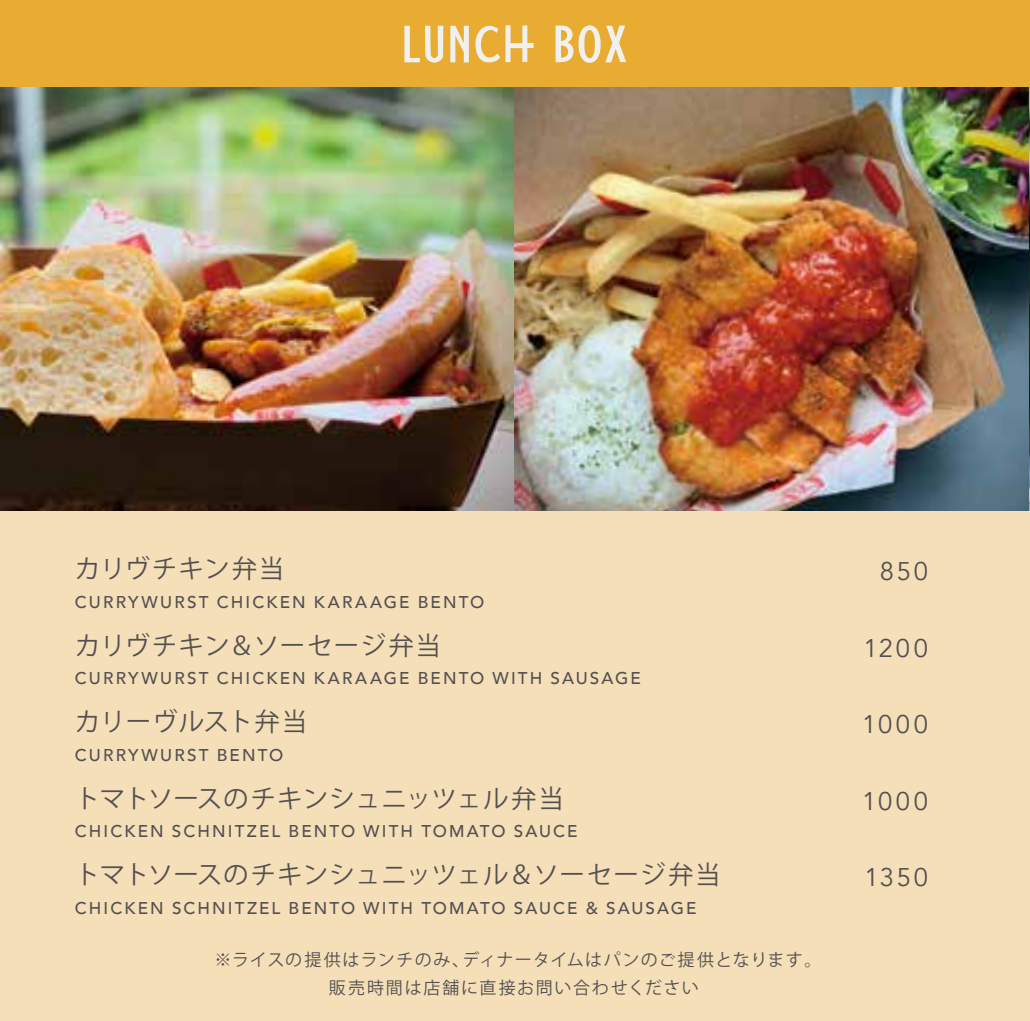
<style>
.page{position:relative;width:1030px;height:1021px;background:#fff}
.page>*{position:absolute;margin:0;border:0;box-sizing:border-box;transform-origin:0 0}
.t1{font:25.5px "Koz Go Pr 6 N";letter-spacing:.025em;color:#545050}
.t2{font:25.5px "Koz Go Pr 6 N";letter-spacing:.005em;color:#545050}
.t3{font:25.5px "Avenir";letter-spacing:.11em;color:#545050}
.t4{font:500 17.1px "Avenir";letter-spacing:.125em;color:#545050}
.t5{font:17.1px "Koz Go Pr 6 N";letter-spacing:.08em;color:#545050}
.t6{font:17.1px "Koz Go Pr 6 N";letter-spacing:.1em;color:#545050}
</style>
<div class="page">
<div style="left:0;top:487px;width:1029px;height:533px;background:#f4dfb9"></div>
<hr style="left:1029px;top:0;width:1px;height:1020px;background:#7db3b3">
<hr style="left:0;top:510px;width:1px;height:510px;background:#c9a063">
<div style="left:0;top:0;width:1029px;height:442px;background:#e9ac33"></div>
<svg style="left:404px;top:26px;width:39px;height:37px"></svg>
<svg style="left:450px;top:26px;width:18px;height:36px"></svg>
<svg style="left:475px;top:25px;width:58px;height:37px"></svg>
<svg style="left:555px;top:25px;width:71px;height:38px"></svg>
<img style="left:0;top:87px;width:1030px;height:423px">
<h1 class="t1" style="left:75px;top:554px;width:211px">カリヴチキン弁当</h1>
<p class="t4" style="left:75px;top:587px;width:411px">CURRYWURST CHICKEN KARAAGE BENTO</p>
<h1 class="t1" style="left:75px;top:631px;width:367px">カリヴチキン＆ソーセージ弁当</h1>
<p class="t4" style="left:75px;top:663px;width:567px">CURRYWURST CHICKEN KARAAGE BENTO WITH SAUSAGE</p>
<h1 class="t1" style="left:75px;top:707px;width:234px">カリーヴルスト弁当</h1>
<p class="t4" style="left:75px;top:739px;width:210px">CURRYWURST BENTO</p>
<h1 class="t2" style="left:75px;top:784px;width:490px">トマトソースのチキンシュニッツェル弁当</h1>
<p class="t4" style="left:75px;top:816px;width:504px">CHICKEN SCHNITZEL BENTO WITH TOMATO SAUCE</p>
<h1 class="t1" style="left:75px;top:860px;width:647px">トマトソースのチキンシュニッツェル＆ソーセージ弁当</h1>
<p class="t4" style="left:75px;top:892px;width:623px">CHICKEN SCHNITZEL BENTO WITH TOMATO SAUCE &amp; SAUSAGE</p>
<p class="t5" style="left:214px;top:949px;width:608px">※ライスの提供はランチのみ、ディナータイムはパンのご提供となります。</p>
<p class="t6" style="left:329px;top:977px;width:371px">販売時間は店舗に直接お問い合わせください</p>
<h1 class="t3" style="left:879px;top:556px;width:50px">850</h1>
<h1 class="t3" style="left:863px;top:632px;width:66px">1200</h1>
<h1 class="t3" style="left:861px;top:709px;width:67px">1000</h1>
<h1 class="t3" style="left:861px;top:785px;width:67px">1000</h1>
<h1 class="t3" style="left:864px;top:862px;width:65px">1350</h1>
</div>
